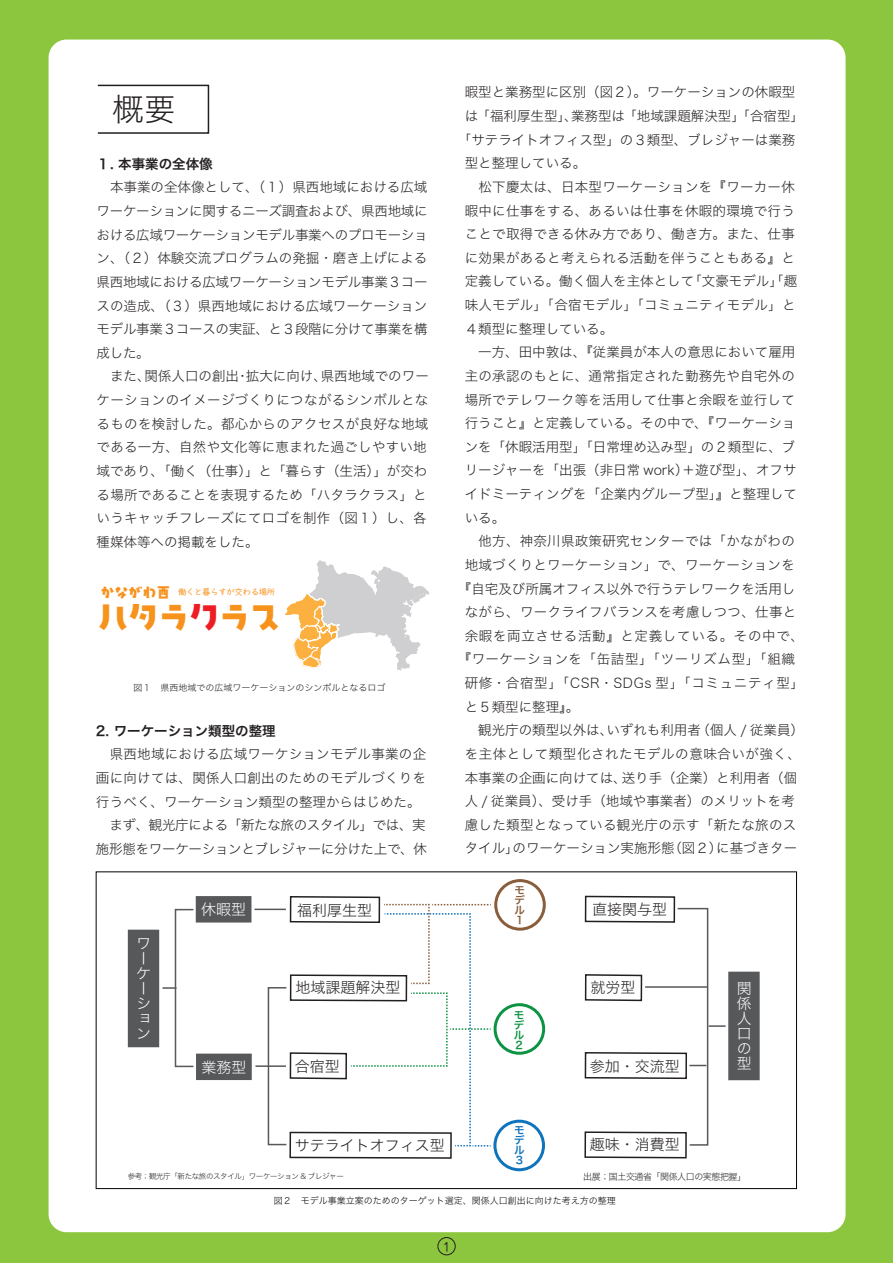
<style>
.page{position:relative;width:893px;height:1263px;background:#8bc63e}
.page>*{position:absolute;margin:0;border:0;box-sizing:border-box;transform-origin:0 0}
.t1{font:33.75px "AB karuta bold";letter-spacing:-.1em;color:#f7931d}
.t2{font:31.5px "Hiragino Sans W2";color:#231f20}
.t3{font:15px "Hiragino Sans W2";color:#231f20}
.t4{font:15px/15px "Hiragino Sans W2";color:#fff}
.t5{font:13.5px/23.7px "Hiragino Sans W2";color:#231f20}
.t6{font:13.5px "Hiragino Sans W2";letter-spacing:.02em;color:#231f20}
.t7{font:13.5px "Hiragino Sans W2";letter-spacing:.05em;color:#231f20}
.t8{font:13.5px "Hiragino Sans W2";letter-spacing:.025em;color:#231f20}
.t9{font:13.5px "Hiragino Sans W2";letter-spacing:-.02em;color:#231f20}
.t10{font:13.5px "Hiragino Sans W2";letter-spacing:-.025em;color:#231f20}
.t11{font:13.5px "Hiragino Sans W2";letter-spacing:.04em;color:#231f20}
.t12{font:13.5px "Hiragino Sans W6";color:#231f20}
.t13{font:13.5px "DNP Shuei M Go Std L";color:#231f20;scale:.75 1}
.t14{font:10.5px/10.1px "Hiragino Sans W6";color:#8a5d3b;text-align:justify}
.t15{font:10.5px/10.1px "Hiragino Sans W6";color:#0d9344;text-align:justify}
.t16{font:10.5px/10.1px "Hiragino Sans W6";color:#1074bc;text-align:justify}
.t17{font:9px "Hiragino Sans W2";color:#030303}
.t18{font:9px "Hiragino Sans W2";color:#231f20}
.t19{font:9px "Hiragino Sans W2";letter-spacing:-.05em;color:#231f20}
.t20{font:8.55px "UD Digi Kyokasho Pro";letter-spacing:-.05em;color:#f7931d}
.t21{font:7.5px "Hiragino Sans W2";letter-spacing:-.05em;color:#231f20}
.s1{font-family:"AB karuta bold";font-size:14.7px}
.s2{color:#ee1d23}
</style>
<div class="page">
<div style="left:49px;top:40px;width:796px;height:1192px;background:#fff;border-radius:18px"></div>
<div style="left:437px;top:1237px;width:19px;height:18px;border:1px solid #231f20;border-radius:50%"></div>
<svg style="left:285px;top:561px;width:144px;height:109px"></svg>
<div style="left:97px;top:85px;width:112px;height:49px;border:2px solid #231f20"></div>
<div style="left:196px;top:896px;width:55px;height:26px;background:#57585a;border:2px solid #57585a"></div>
<div style="left:196px;top:1053px;width:56px;height:27px;background:#57585a;border:2px solid #57585a"></div>
<div style="left:175px;top:909px;width:19px;height:158px;border:2px solid #57585a"></div>
<svg style="left:163px;top:987px;width:13px;height:2px"></svg>
<div style="left:128px;top:930px;width:31px;height:117px;background:#57585a"></div>
<hr style="left:254px;top:908px;width:32px;height:2px;background:#57585a">
<div style="left:268px;top:987px;width:19px;height:158px;border:2px solid #57585a"></div>
<hr style="left:255px;top:1065px;width:31px;height:2px;background:#57585a">
<svg style="left:289px;top:896px;width:202px;height:263px"></svg>
<div style="left:494px;top:879px;width:52px;height:52px;border:3px solid #8a5d3b;border-radius:50%"></div>
<div style="left:494px;top:1003px;width:51px;height:52px;border:3px solid #0d9344;border-radius:50%"></div>
<div style="left:493px;top:1120px;width:52px;height:51px;border:3px solid #1074bc;border-radius:50%"></div>
<svg style="left:584px;top:895px;width:142px;height:264px"></svg>
<div style="left:728px;top:972px;width:32px;height:108px;background:#57585a;border:2px solid #57585a"></div>
<h2 class="t2" style="left:113px;top:81px;width:64px">概要</h2>
<p class="t12" style="left:97px;top:151px;width:118px">１. 本事業の全体像</p>
<p class="t5" style="left:97px;top:174px;width:334px;text-indent:14px">本事業の全体像として、（１）県西地域における広域ワーケーションに関するニーズ調査および、県西地域における広域ワーケーションモデル事業へのプロモーション、（２）体験交流プログラムの発掘・磨き上げによる県西地域における広域ワーケーションモデル事業３コースの造成、（３）県西地域における広域ワーケーションモデル事業３コースの実証、と３段階に分けて事業を構成した。<br>　また、関係人口の創出・拡大に向け、県西地域でのワーケーションのイメージづくりにつながるシンボルとなるものを検討した。都心からのアクセスが良好な地域である一方、自然や文化等に恵まれた過ごしやすい地域であり、「働く（仕事）」と「暮らす（生活）」が交わる場所であることを表現するため「ハタラクラス」というキャッチフレーズにてロゴを制作（図１）し、各種媒体等への掲載をした。</p>
<p class="t20" style="left:100px;top:585px;width:177px"><span class="s1">かながわ西</span> 働くと暮らすが交わる場所</p>
<h1 class="t1" style="left:96px;top:599px;width:187px">ハタラ<span class="s2">ク</span>ラス</h1>
<p class="t18" style="left:133px;top:680px;width:253px">図１　県西地域での広域ワーケーションのシンボルとなるロゴ</p>
<p class="t12" style="left:96px;top:718px;width:181px">2. ワーケーション類型の整理</p>
<p class="t6" style="left:96px;top:742px;width:332px">　県西地域における広域ワーケションモデル事業の企</p>
<p class="t6" style="left:96px;top:766px;width:332px">画に向けては、関係人口創出のためのモデルづくりを</p>
<p class="t5" style="left:96px;top:789px;width:326px">行うべく、ワーケーション類型の整理からはじめた。</p>
<p class="t10" style="left:109px;top:813px;width:318px">まず、観光庁による「新たな旅のスタイル」では、実</p>
<p class="t9" style="left:96px;top:837px;width:333px">施形態をワーケーションとブレジャーに分けた上で、休</p>
<p class="t4" style="left:136px;top:935px;width:15px">ワーケーション</p>
<p class="t4" style="left:201px;top:900px;width:46px">休暇型</p>
<p class="t4" style="left:202px;top:1059px;width:46px">業務型</p>
<p class="t3" style="left:297px;top:897px;width:76px">福利厚生型</p>
<p class="t3" style="left:295px;top:974px;width:106px">地域課題解決型</p>
<p class="t3" style="left:295px;top:1053px;width:46px">合宿型</p>
<p class="t5" style="left:465px;top:79px;width:332px">暇型と業務型に区別（図２）。ワーケーションの休暇型</p>
<p class="t5" style="left:465px;top:103px;width:341px">は「福利厚生型」、業務型は「地域課題解決型」「合宿型」</p>
<p class="t5" style="left:458px;top:127px;width:339px">「サテライトオフィス型」の３類型、ブレジャーは業務</p>
<p class="t5" style="left:465px;top:150px;width:123px">型と整理している。</p>
<p class="t6" style="left:465px;top:175px;width:332px">　松下慶太は、日本型ワーケーションを『ワーカー休</p>
<p class="t6" style="left:465px;top:198px;width:332px">暇中に仕事をする、あるいは仕事を休暇的環境で行う</p>
<p class="t6" style="left:465px;top:222px;width:332px">ことで取得できる休み方であり、働き方。また、仕事</p>
<p class="t6" style="left:465px;top:246px;width:332px">に効果があると考えられる活動を伴うこともある』と</p>
<p class="t5" style="left:465px;top:268px;width:334px">定義している。働く個人を主体として「文豪モデル」「趣</p>
<p class="t6" style="left:465px;top:293px;width:332px">味人モデル」「合宿モデル」「コミュニティモデル」と</p>
<p class="t5" style="left:465px;top:316px;width:150px">４類型に整理している。</p>
<p class="t5" style="left:465px;top:339px;width:332px">　一方、田中敦は、『従業員が本人の意思において雇用</p>
<p class="t6" style="left:465px;top:364px;width:332px">主の承認のもとに、通常指定された勤務先や自宅外の</p>
<p class="t6" style="left:465px;top:387px;width:332px">場所でテレワーク等を活用して仕事と余暇を並行して</p>
<p class="t5" style="left:465px;top:410px;width:332px">行うこと』と定義している。その中で、『ワーケーショ</p>
<p class="t5" style="left:465px;top:434px;width:332px">ンを「休暇活用型」「日常埋め込み型」の２類型に、ブ</p>
<p class="t5" style="left:465px;top:457px;width:333px">リージャーを「出張（非日常 work）＋遊び型」、オフサ</p>
<p class="t5" style="left:465px;top:481px;width:334px">イドミーティングを「企業内グループ型」』と整理して</p>
<p class="t5" style="left:465px;top:505px;width:42px">いる。</p>
<p class="t6" style="left:465px;top:529px;width:332px">　他方、神奈川県政策研究センターでは「かながわの</p>
<p class="t6" style="left:465px;top:553px;width:332px">地域づくりとワーケーション」で、ワーケーションを</p>
<p class="t5" style="left:458px;top:576px;width:339px">『自宅及び所属オフィス以外で行うテレワークを活用し</p>
<p class="t8" style="left:465px;top:600px;width:333px">ながら、ワークライフバランスを考慮しつつ、仕事と</p>
<p class="t7" style="left:465px;top:624px;width:341px">余暇を両立させる活動』と定義している。その中で、</p>
<p class="t7" style="left:458px;top:647px;width:339px">『ワーケーションを「缶詰型」「ツーリズム型」「組織</p>
<p class="t7" style="left:465px;top:671px;width:341px">研修・合宿型」「CSR・SDGs 型」「コミュニティ型」</p>
<p class="t5" style="left:465px;top:694px;width:116px">と５類型に整理』。</p>
<p class="t5" style="left:465px;top:717px;width:341px">　観光庁の類型以外は、いずれも利用者（個人 / 従業員）</p>
<p class="t11" style="left:465px;top:742px;width:338px">を主体として類型化されたモデルの意味合いが強く、</p>
<p class="t5" style="left:465px;top:765px;width:334px">本事業の企画に向けては、送り手（企業）と利用者（個</p>
<p class="t5" style="left:465px;top:788px;width:332px">人 / 従業員）、受け手（地域や事業者）のメリットを考</p>
<p class="t8" style="left:465px;top:813px;width:333px">慮した類型となっている観光庁の示す「新たな旅のス</p>
<p class="t5" style="left:465px;top:835px;width:334px">タイル」のワーケーション実施形態（図２）に基づきター</p>
<p class="t14" style="left:514px;top:884px;width:12px">モデル１</p>
<p class="t15" style="left:514px;top:1009px;width:12px">モデル２</p>
<p class="t3" style="left:592px;top:896px;width:76px">直接関与型</p>
<p class="t3" style="left:590px;top:974px;width:46px">就労型</p>
<p class="t3" style="left:590px;top:1053px;width:91px">参加・交流型</p>
<p class="t4" style="left:737px;top:980px;width:16px;text-align:justify">関係人口の型</p>
<p class="t3" style="left:295px;top:1132px;width:151px">サテライトオフィス型</p>
<p class="t16" style="left:514px;top:1125px;width:12px">モデル３</p>
<p class="t3" style="left:590px;top:1131px;width:91px">趣味・消費型</p>
<p class="t21" style="left:128px;top:1170px;width:218px">参考；観光庁「新たな旅のスタイル」ワーケーション &amp; ブレジャー</p>
<p class="t19" style="left:583px;top:1169px;width:164px">出展；国土交通省「関係人口の実態把握」</p>
<p class="t17" style="left:274px;top:1192px;width:344px">図２　モデル事業立案のためのターゲット選定、関係人口創出に向けた考え方の整理</p>
<p class="t13" style="left:442px;top:1237px;width:15px">１</p>
</div>
